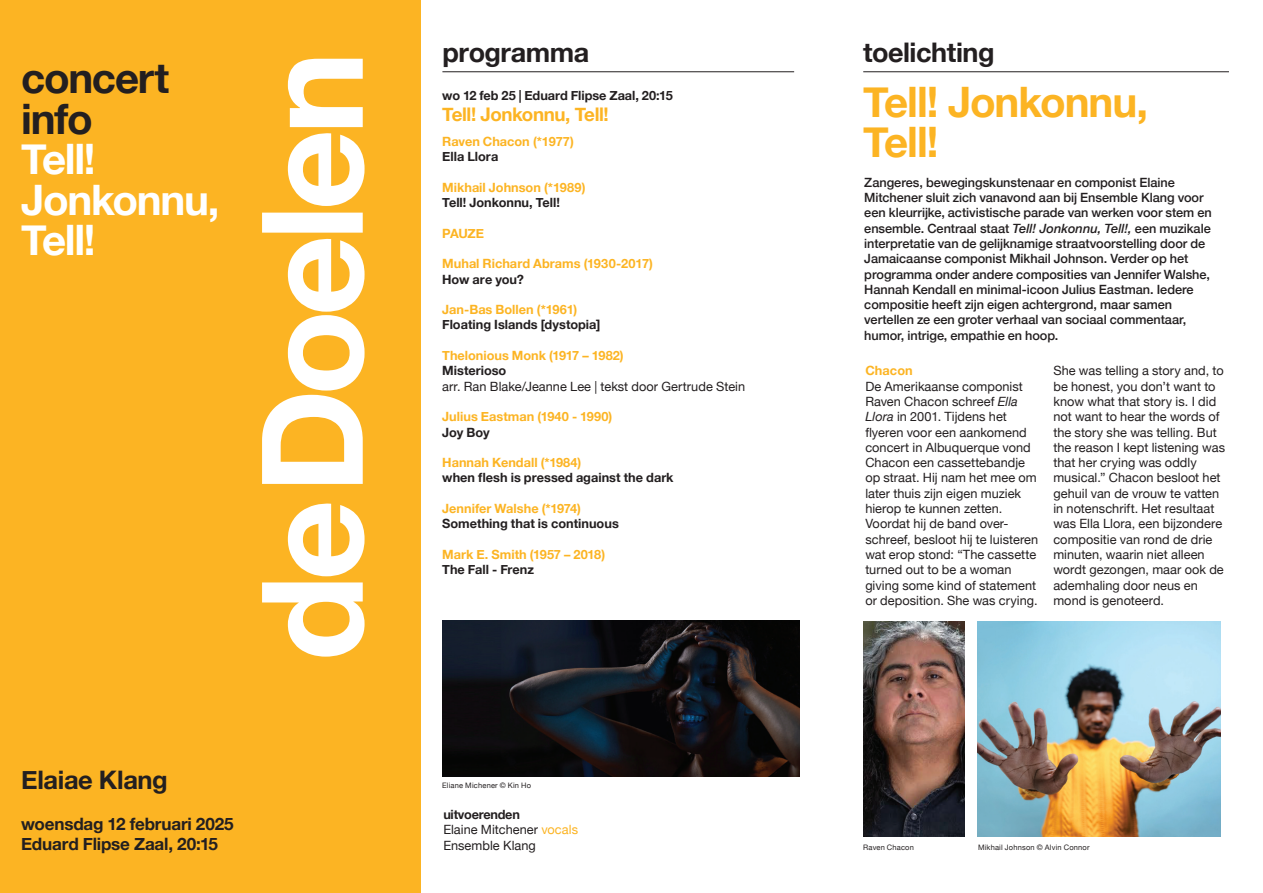
<style>
.page{position:relative;width:1263px;height:893px;background:#fff}
.page>*{position:absolute;margin:0;border:0;box-sizing:border-box;transform-origin:0 0}
.t1{font:700 42px/40.5px "Helvetica Neue";letter-spacing:-.03em;color:#fff}
.t2{font:700 42px/39px "Helvetica Neue";letter-spacing:-.025em;color:#fcb423}
.t3{font:700 42px/40.5px "Helvetica Neue";letter-spacing:-.03em;color:#231f20}
.t4{font:700 27px "Helvetica Neue";letter-spacing:-.015em;color:#231f20}
.t5{font:700 25.5px "Helvetica Neue";letter-spacing:-.015em;color:#231f20}
.t6{font:700 18.75px "Helvetica Neue";letter-spacing:-.02em;color:#fcb423}
.t7{font:700 17.1px/20.4px "Helvetica Neue";letter-spacing:-.01em;color:#231f20}
.t8{font:12.75px/15.3px "Helvetica Neue";letter-spacing:.005em;color:#231f20}
.t9{font:500 12.75px/15.3px "Helvetica Neue";letter-spacing:-.005em;color:#231f20}
.t10{font:700 12.75px "Helvetica Neue";color:#fcb423}
.t11{font:700 12.75px "Helvetica Neue";color:#231f20}
.t12{font:7.5px "Helvetica Neue";letter-spacing:.025em;color:#231f20}
.s1{font-style:italic}
.s2{font-weight:700}
.s3{color:#fcb423}
</style>
<div class="page">
<div style="left:0;top:0;width:421px;height:893px;background:#fcb423"></div>
<svg style="left:262px;top:59px;width:103px;height:598px"></svg>
<hr style="left:863px;top:72px;width:366px;height:1px;background:#231f20">
<hr style="left:442px;top:72px;width:352px;height:1px;background:#231f20">
<img style="left:442px;top:621px;width:357px;height:155px">
<img style="left:977px;top:621px;width:243px;height:216px">
<img style="left:863px;top:621px;width:101px;height:216px">
<h1 class="t3" style="left:21px;top:59px;width:149px">concert info</h1>
<h1 class="t1" style="left:21px;top:140px;width:200px">Tell!<br>Jonkonnu,<br>Tell!</h1>
<h3 class="t5" style="left:21px;top:760px;width:148px">Elaiae Klang</h3>
<h3 class="t7" style="left:21px;top:814px;width:214px">woensdag 12 februari 2025<br>Eduard Flipse Zaal, 20:15</h3>
<h2 class="t4" style="left:442px;top:31px;width:149px">programma</h2>
<h2 class="t4" style="left:863px;top:31px;width:133px">toelichting</h2>
<p class="t11" style="left:442px;top:85px;width:232px">wo 12 feb 25 | Eduard Flipse Zaal, 20:15</p>
<h3 class="t6" style="left:442px;top:100px;width:168px">Tell! Jonkonnu, Tell!</h3>
<p class="t10" style="left:442px;top:131px;width:133px">Raven Chacon (*1977)</p>
<p class="t11" style="left:442px;top:147px;width:58px">Ella Llora</p>
<p class="t10" style="left:442px;top:177px;width:145px">Mikhail Johnson (*1989)</p>
<p class="t11" style="left:442px;top:192px;width:119px">Tell! Jonkonnu, Tell!</p>
<p class="t10" style="left:442px;top:223px;width:43px">PAUZE</p>
<p class="t10" style="left:442px;top:254px;width:212px">Muhal Richard Abrams (1930-2017)</p>
<p class="t11" style="left:442px;top:269px;width:83px">How are you?</p>
<p class="t10" style="left:442px;top:300px;width:137px">Jan-Bas Bollen (*1961)</p>
<p class="t11" style="left:442px;top:315px;width:160px">Floating Islands [dystopia]</p>
<p class="t10" style="left:442px;top:345px;width:183px">Thelonious Monk (1917 – 1982)</p>
<p class="t11" style="left:442px;top:361px;width:66px">Misterioso</p>
<p class="t8" style="left:442px;top:379px;width:304px">arr. Ran Blake/Jeanne Lee | tekst door Gertrude Stein</p>
<p class="t10" style="left:442px;top:407px;width:172px">Julius Eastman (1940 - 1990)</p>
<p class="t11" style="left:442px;top:422px;width:49px">Joy Boy</p>
<p class="t10" style="left:442px;top:453px;width:141px">Hannah Kendall (*1984)</p>
<p class="t11" style="left:442px;top:468px;width:233px">when flesh is pressed against the dark</p>
<p class="t10" style="left:442px;top:498px;width:140px">Jennifer Walshe (*1974)</p>
<p class="t11" style="left:442px;top:514px;width:178px">Something that is continuous</p>
<p class="t10" style="left:442px;top:544px;width:164px">Mark E. Smith (1957 – 2018)</p>
<p class="t11" style="left:442px;top:560px;width:93px">The Fall - Frenz</p>
<h1 class="t2" style="left:863px;top:84px;width:286px">Tell! Jonkonnu,<br>Tell!</h1>
<p class="t9" style="left:864px;top:174px;width:349px">Zangeres, bewegingskunstenaar en componist Elaine Mitchener sluit zich vanavond aan bij Ensemble Klang voor een kleurrijke, activistische parade van werken voor stem en ensemble. Centraal staat <span class="s1">Tell! Jonkonnu, Tell!,</span> een muzikale interpretatie van de gelijknamige straatvoorstelling door de Jamaicaanse componist Mikhail Johnson. Verder op het programma onder andere composities van Jennifer Walshe, Hannah Kendall en minimal-icoon Julius Eastman. Iedere compositie heeft zijn eigen achtergrond, maar samen vertellen ze een groter verhaal van sociaal commentaar, humor, intrige, empathie en hoop.</p>
<p class="t8" style="left:1053px;top:364px;width:173px">She was telling a story and, to be honest, you don’t want to know what that story is. I did not want to hear the words of the story she was telling. But the reason I kept listening was that her crying was oddly musical.” Chacon besloot het gehuil van de vrouw te vatten in notenschrift. Het resultaat was Ella Llora, een bijzondere compositie van rond de drie minuten, waarin niet alleen wordt gezongen, maar ook de ademhaling door neus en mond is genoteerd.</p>
<p class="t10" style="left:865px;top:361px;width:49px">Chacon</p>
<p class="t8" style="left:865px;top:379px;width:174px">De Amerikaanse componist<br>Raven Chacon schreef <span class="s1">Ella<br>Llora</span> in 2001. Tijdens het flyeren voor een aankomend concert in Albuquerque vond<br>Chacon een cassettebandje op straat. Hij nam het mee om later thuis zijn eigen muziek hierop te kunnen zetten.<br>Voordat hij de band over&shy;schreef, besloot hij te luisteren wat erop stond: “The cassette turned out to be a woman giving some kind of statement or deposition. She was crying.</p>
<p class="t12" style="left:442px;top:780px;width:90px">Eliane Michener © Kin Ho</p>
<p class="t8" style="left:443px;top:808px;width:136px"><span class="s2">uitvoerenden<br></span>Elaine Mitchener <span class="s3">vocals<br></span>Ensemble Klang</p>
<p class="t12" style="left:863px;top:842px;width:52px">Raven Chacon</p>
<p class="t12" style="left:978px;top:842px;width:113px">Mikhail Johnson © Alvin Connor</p>
</div>
